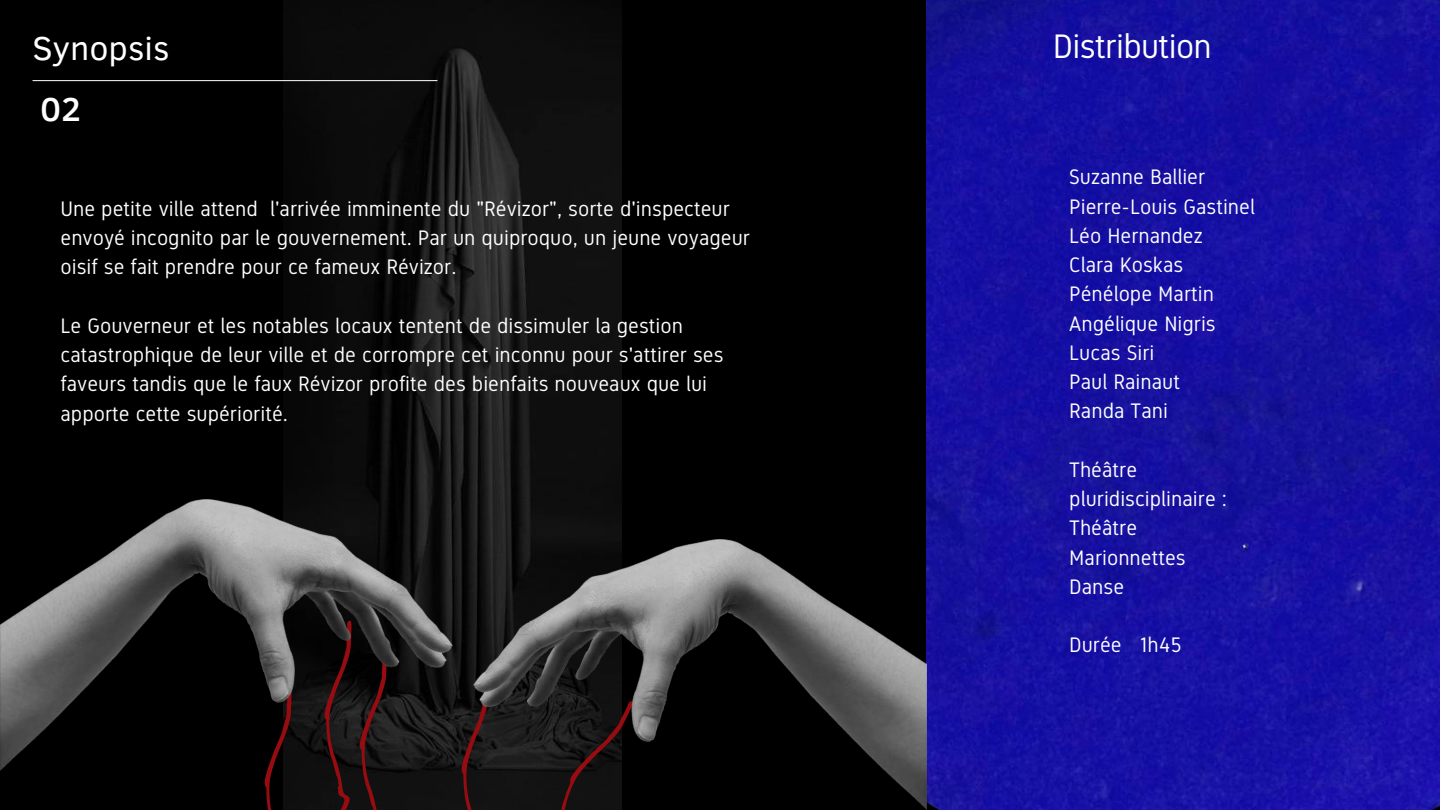
<style>
.page{position:relative;width:1440px;height:810px;background:#000}
.page>*{position:absolute;margin:0;border:0;box-sizing:border-box;transform-origin:0 0}
.t1{font:34px "Gidole";letter-spacing:-.02em;color:#fff}
.t2{font:34px "Clear Sans";color:#fff}
.t3{font:500 34px "Clear Sans";color:#fff}
.t4{font:21px/29.2px "Gidole";color:#fff}
</style>
<div class="page">
<img style="left:284px;top:0;width:338px;height:650px">
<hr style="left:33px;top:80px;width:404px;height:1px;background:#fff">
<svg style="left:264px;top:650px;width:210px;height:160px;fill:#111"></svg>
<img style="left:926px;top:0;width:514px;height:810px">
<img style="left:474px;top:539px;width:452px;height:271px">
<img style="left:0;top:500px;width:452px;height:270px">
<h1 class="t2" style="left:32px;top:24px;width:139px">Synopsis</h1>
<h1 class="t3" style="left:40px;top:85px;width:42px">02</h1>
<p class="t4" style="left:61px;top:194px;width:691px">Une petite ville attend l'arrivée imminente du "Révizor", sorte d'inspecteur envoyé incognito par le gouvernement. Par un quiproquo, un jeune voyageur oisif se fait prendre pour ce fameux Révizor.</p>
<p class="t4" style="left:61px;top:311px;width:665px">Le Gouverneur et les notables locaux tentent de dissimuler la gestion catastrophique de leur ville et de corrompre cet inconnu pour s'attirer ses faveurs tandis que le faux Révizor profite des bienfaits nouveaux que lui apporte cette supériorité.</p>
<h1 class="t1" style="left:1053px;top:27px;width:160px">Distribution</h1>
<p class="t4" style="left:1069px;top:163px;width:187px">Suzanne Ballier<br>Pierre-Louis Gastinel<br>Léo Hernandez<br>Clara Koskas<br>Pénélope Martin<br>Angélique Nigris<br>Lucas Siri<br>Paul Rainaut<br>Randa Tani</p>
<p class="t4" style="left:1069px;top:455px;width:159px">Théâtre pluridisciplinaire :<br>Théâtre<br>Marionnettes<br>Danse</p>
<p class="t4" style="left:1069px;top:631px;width:114px">Durée 1h45</p>
</div>
